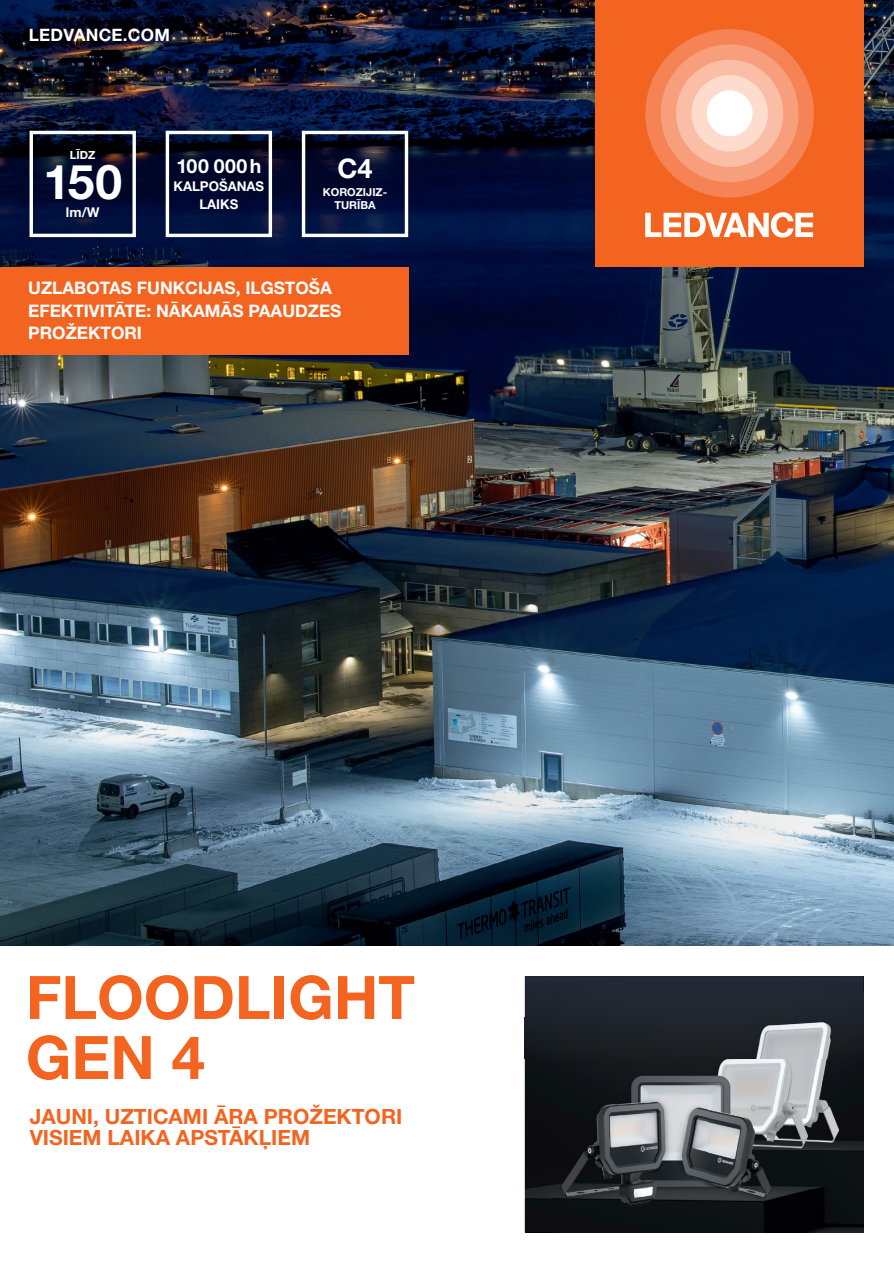
<style>
.page{position:relative;width:894px;height:1263px;background:#fff}
.page>*{position:absolute;margin:0;border:0;box-sizing:border-box;transform-origin:0 0}
.t1{font:700 60px/60px "Helvetica Neue LT Pro";color:#f36421}
.t2{font:700 48px "Helvetica Neue LT Pro";color:#fff}
.t3{font:700 27px "Helvetica Neue LT Pro";color:#fff}
.t4{font:700 21px/21px "Helvetica Neue LT Pro";color:#f36421}
.t5{font:700 19.5px "Helvetica Neue LT Pro";letter-spacing:.03em;color:#fff}
.t6{font:700 17.25px/22.5px "Helvetica Neue LT Pro";color:#fff}
.t7{font:700 17.1px "Helvetica Neue LT Pro";letter-spacing:.015em;color:#fff}
.t8{font:700 13.5px/18px "Helvetica Neue LT Pro";color:#fff;text-align:center}
.t9{font:700 11.25px "Helvetica Neue LT Pro";color:#fff}
.t10{font:700 10.95px/13.5px "Helvetica Neue LT Pro";color:#fff;text-align:center}
</style>
<div class="page">
<img style="left:0;top:0;width:893px;height:946px">
<img style="left:524px;top:1059px;width:30px;height:173px">
<div style="left:524px;top:976px;width:339px;height:41px;background:#222935"></div>
<img style="left:524px;top:1017px;width:30px;height:42px">
<div style="left:0;top:267px;width:408px;height:87px;background:#f36421"></div>
<img style="left:554px;top:992px;width:309px;height:240px">
<div style="left:595px;top:0;width:268px;height:267px;background:#f36421"></div>
<svg style="left:645px;top:212px;width:168px;height:25px"></svg>
<div style="left:645px;top:29px;width:168px;height:168px;background:#f58355;border-radius:50%"></div>
<div style="left:660px;top:44px;width:138px;height:138px;background:#f79f7c;border-radius:50%"></div>
<div style="left:676px;top:60px;width:107px;height:107px;background:#fabda6;border-radius:50%"></div>
<div style="left:691px;top:75px;width:76px;height:77px;background:#fddcce;border-radius:50%"></div>
<div style="left:706px;top:90px;width:46px;height:46px;background:#fff;border-radius:50%"></div>
<svg style="left:166px;top:131px;width:106px;height:106px;background:#1f2747"></svg>
<svg style="left:302px;top:131px;width:106px;height:106px;background:#212a4a"></svg>
<svg style="left:30px;top:131px;width:106px;height:106px;background:#222944"></svg>
<p class="t7" style="left:29px;top:24px;width:143px">LEDVANCE.COM</p>
<p class="t9" style="left:70px;top:148px;width:27px">LĪDZ</p>
<h2 class="t2" style="left:43px;top:152px;width:80px">150</h2>
<p class="t8" style="left:66px;top:203px;width:35px">lm/W</p>
<p class="t5" style="left:176px;top:154px;width:86px">100 000 h</p>
<p class="t8" style="left:173px;top:177px;width:92px">KALPOŠANAS<br>LAIKS</p>
<h3 class="t3" style="left:337px;top:151px;width:37px">C4</h3>
<p class="t10" style="left:323px;top:185px;width:66px">KOROZIJIZ-<br>TURĪBA</p>
<p class="t6" style="left:28px;top:276px;width:315px">UZLABOTAS FUNKCIJAS, ILGSTOŠA<br>EFEKTIVITĀTE: NĀKAMĀS PAAUDZES<br>PROŽEKTORI</p>
<h1 class="t1" style="left:26px;top:966px;width:390px">FLOODLIGHT<br>GEN 4</h1>
<p class="t4" style="left:30px;top:1105px;width:374px">JAUNI, UZTICAMI ĀRA PROŽEKTORI<br>VISIEM LAIKA APSTĀKĻIEM</p>
</div>
